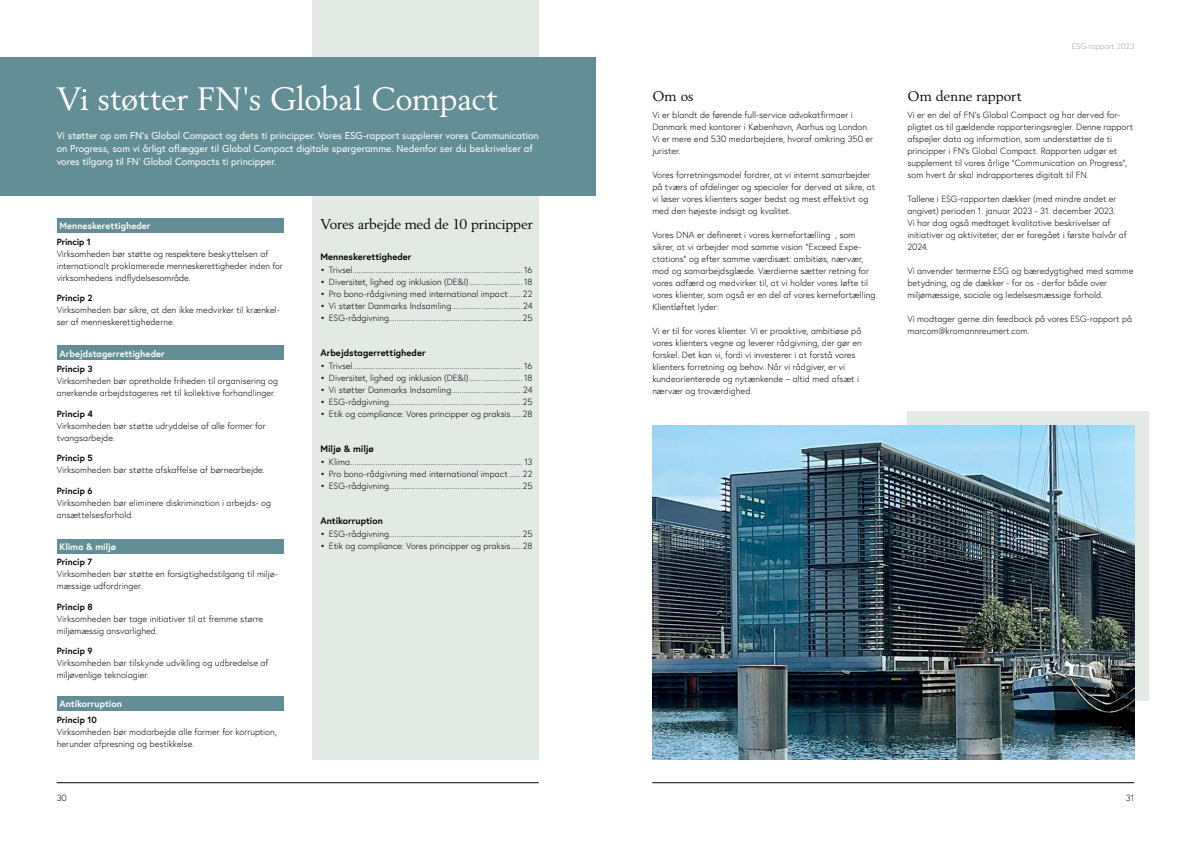
<style>
.page{position:relative;width:1191px;height:842px;background:#fff}
.page>*{position:absolute;margin:0;border:0;box-sizing:border-box;transform-origin:0 0}
.t1{font:32px "Berling LT Std";letter-spacing:-.005em;color:#fff}
.t2{font:14px "Berling LT Std";letter-spacing:-.01em;color:#000}
.t3{font:10px/13px "Europa";color:#fff}
.t4{font:700 9.3px "Europa";color:#fff}
.t5{font:700 9.3px "Europa";color:#000}
.t6{font:300 9px/12px "Europa";color:#000}
.t7{font:700 9px "Europa";color:#000}
.t8{font:300 8px "Europa";color:#a1a18d}
.s1{font-weight:400}
</style>
<div class="page">
<hr style="left:57px;top:782px;width:482px;height:1px;background:#000">
<hr style="left:652px;top:782px;width:482px;height:1px;background:#000">
<div style="left:907px;top:411px;width:241px;height:289px;background:#e3e9e4"></div>
<img style="left:652px;top:425px;width:482px;height:334px">
<div style="left:312px;top:0;width:227px;height:760px;background:#e3e9e4"></div>
<div style="left:0;top:57px;width:595px;height:139px;background:#648e95"></div>
<div style="left:57px;top:218px;width:226px;height:14px;background:#648e95"></div>
<div style="left:57px;top:696px;width:226px;height:14px;background:#648e95"></div>
<div style="left:57px;top:346px;width:226px;height:14px;background:#648e95"></div>
<div style="left:57px;top:539px;width:226px;height:14px;background:#648e95"></div>
<h1 class="t1" style="left:57px;top:80px;width:442px">Vi støtter FN's Global Compact</h1>
<p class="t3" style="left:57px;top:129px;width:483px">Vi støtter op om FN's Global Compact og dets ti principper. Vores ESG-rapport supplerer vores Communication on Progress, som vi årligt aflægger til Global Compact digitale spørgeramme. Nedenfor ser du beskrivelser af vores tilgang til FN' Global Compacts ti principper.</p>
<p class="t4" style="left:59px;top:219px;width:93px">Menneskerettigheder</p>
<p class="t7" style="left:57px;top:235px;width:36px">Princip 1</p>
<p class="t6" style="left:57px;top:247px;width:228px">Virksomheden bør støtte og respektere beskyttelsen af internationalt proklamerede menneskerettigheder inden for virksomhedens indflydelsesområde.</p>
<p class="t7" style="left:57px;top:292px;width:37px">Princip 2</p>
<p class="t6" style="left:57px;top:304px;width:225px">Virksomheden bør sikre, at den ikke medvirker til krænkel&shy;ser af menneskerettighederne.</p>
<p class="t4" style="left:59px;top:347px;width:107px">Arbejdstagerrettigheder</p>
<p class="t7" style="left:57px;top:363px;width:37px">Princip 3</p>
<p class="t6" style="left:57px;top:375px;width:223px">Virksomheden bør opretholde friheden til organisering og anerkende arbejdstageres ret til kollektive forhandlinger.</p>
<p class="t7" style="left:57px;top:408px;width:38px">Princip 4</p>
<p class="t6" style="left:57px;top:420px;width:211px">Virksomheden bør støtte udryddelse af alle former for tvangsarbejde.</p>
<p class="t7" style="left:57px;top:452px;width:38px">Princip 5</p>
<p class="t6" style="left:57px;top:464px;width:210px">Virksomheden bør støtte afskaffelse af børnearbejde.</p>
<p class="t7" style="left:57px;top:485px;width:37px">Princip 6</p>
<p class="t6" style="left:57px;top:497px;width:216px">Virksomheden bør eliminere diskrimination i arbejds- og ansættelsesforhold.</p>
<p class="t4" style="left:59px;top:540px;width:58px">Klima &amp; miljø</p>
<p class="t7" style="left:57px;top:556px;width:37px">Princip 7</p>
<p class="t6" style="left:57px;top:568px;width:223px">Virksomheden bør støtte en forsigtighedstilgang til miljø&shy;mæssige udfordringer.</p>
<p class="t7" style="left:57px;top:600px;width:37px">Princip 8</p>
<p class="t6" style="left:57px;top:613px;width:208px">Virksomheden bør tage initiativer til at fremme større miljømæssig ansvarlighed.</p>
<p class="t7" style="left:57px;top:645px;width:37px">Princip 9</p>
<p class="t6" style="left:57px;top:657px;width:213px">Virksomheden bør tilskynde udvikling og udbredelse af miljøvenlige teknologier.</p>
<p class="t4" style="left:59px;top:697px;width:64px">Antikorruption</p>
<p class="t7" style="left:57px;top:713px;width:42px">Princip 10</p>
<p class="t6" style="left:57px;top:725px;width:221px">Virksomheden bør modarbejde alle former for korruption, herunder afpresning og bestikkelse.</p>
<h2 class="t2" style="left:320px;top:215px;width:214px">Vores arbejde med de 10 principper</h2>
<p class="t5" style="left:320px;top:250px;width:93px">Menneskerettigheder</p>
<p class="t6" style="left:320px;top:263px;width:214px"><span class="s1">•</span> Trivsel......................................................................................... 16</p>
<p class="t6" style="left:320px;top:275px;width:214px"><span class="s1">•</span> Diversitet, lighed og inklusion (DE&amp;I)............................18</p>
<p class="t6" style="left:320px;top:287px;width:213px"><span class="s1">•</span> Pro bono-rådgivning med international impact .......22</p>
<p class="t6" style="left:320px;top:299px;width:214px"><span class="s1">•</span> Vi støtter Danmarks Indsamling.....................................24</p>
<p class="t6" style="left:320px;top:311px;width:213px"><span class="s1">•</span> ESG-rådgivning......................................................................25</p>
<p class="t5" style="left:320px;top:346px;width:107px">Arbejdstagerrettigheder</p>
<p class="t6" style="left:320px;top:359px;width:214px"><span class="s1">•</span> Trivsel......................................................................................... 16</p>
<p class="t6" style="left:320px;top:371px;width:214px"><span class="s1">•</span> Diversitet, lighed og inklusion (DE&amp;I)............................18</p>
<p class="t6" style="left:320px;top:383px;width:214px"><span class="s1">•</span> Vi støtter Danmarks Indsamling.....................................24</p>
<p class="t6" style="left:320px;top:395px;width:213px"><span class="s1">•</span> ESG-rådgivning......................................................................25</p>
<p class="t6" style="left:320px;top:407px;width:214px"><span class="s1">•</span> Etik og compliance: Vores principper og praksis......28</p>
<p class="t5" style="left:320px;top:442px;width:55px">Miljø &amp; miljø</p>
<p class="t6" style="left:320px;top:455px;width:214px"><span class="s1">•</span> Klima.......................................................................................... 13</p>
<p class="t6" style="left:320px;top:467px;width:213px"><span class="s1">•</span> Pro bono-rådgivning med international impact .......22</p>
<p class="t6" style="left:320px;top:479px;width:213px"><span class="s1">•</span> ESG-rådgivning......................................................................25</p>
<p class="t5" style="left:320px;top:514px;width:64px">Antikorruption</p>
<p class="t6" style="left:320px;top:527px;width:213px"><span class="s1">•</span> ESG-rådgivning......................................................................25</p>
<p class="t6" style="left:320px;top:539px;width:214px"><span class="s1">•</span> Etik og compliance: Vores principper og praksis......28</p>
<h2 class="t2" style="left:652px;top:88px;width:43px">Om os</h2>
<p class="t6" style="left:652px;top:109px;width:222px">Vi er blandt de førende full-service advokatfirmaer i Danmark med kontorer i København, Aarhus og London.<br>Vi er mere end 530 medarbejdere, hvoraf omkring 350 er jurister.</p>
<p class="t6" style="left:652px;top:169px;width:224px">Vores forretningsmodel fordrer, at vi internt samarbejder på tværs af afdelinger og specialer for derved at sikre, at vi løser vores klienters sager bedst og mest effektivt og med den højeste indsigt og kvalitet.</p>
<p class="t6" style="left:652px;top:229px;width:227px">Vores DNA er defineret i vores kernefortælling , som sikrer, at vi arbejder mod samme vision "Exceed Expe&shy;ctations" og efter samme værdisæt: ambitiøs, nærvær, mod og samarbejdsglæde. Værdierne sætter retning for vores adfærd og medvirker til, at vi holder vores løfte til vores klienter, som også er en del af vores kernefortælling.<br>Klientløftet lyder:</p>
<p class="t6" style="left:652px;top:325px;width:211px">Vi er til for vores klienter. Vi er proaktive, ambitiøse på vores klienters vegne og leverer rådgivning, der gør en forskel. Det kan vi, fordi vi investerer i at forstå vores klienters forretning og behov. Når vi rådgiver, er vi kundeorienterede og nytænkende – altid med afsæt i nærvær og troværdighed.</p>
<p class="t8" style="left:1071px;top:41px;width:64px">ESG-rapport 2023</p>
<h2 class="t2" style="left:907px;top:88px;width:116px">Om denne rapport</h2>
<p class="t6" style="left:907px;top:109px;width:227px">Vi er en del af FN's Global Compact og har derved for&shy;pligtet os til gældende rapporteringsregler. Denne rapport afspejler data og information, som understøtter de ti principper i FN's Global Compact. Rapporten udgør et supplement til vores årlige "Communication on Progress", som hvert år skal indrapporteres digitalt til FN.</p>
<p class="t6" style="left:907px;top:193px;width:221px">Tallene i ESG-rapporten dækker (med mindre andet er angivet) perioden 1. januar 2023 - 31. december 2023.<br>Vi har dog også medtaget kvalitative beskrivelser af initiativer og aktiviteter, der er foregået i første halvår af 2024.</p>
<p class="t6" style="left:907px;top:265px;width:227px">Vi anvender termerne ESG og bæredygtighed med samme betydning, og de dækker - for os - derfor både over miljømæssige, sociale og ledelsesmæssige forhold.</p>
<p class="t6" style="left:907px;top:313px;width:226px">Vi modtager gerne din feedback på vores ESG-rapport på marcom@kromannreumert.com.</p>
<p class="t6" style="left:57px;top:791px;width:12px">30</p>
<p class="t6" style="left:1125px;top:791px;width:10px">31</p>
</div>
